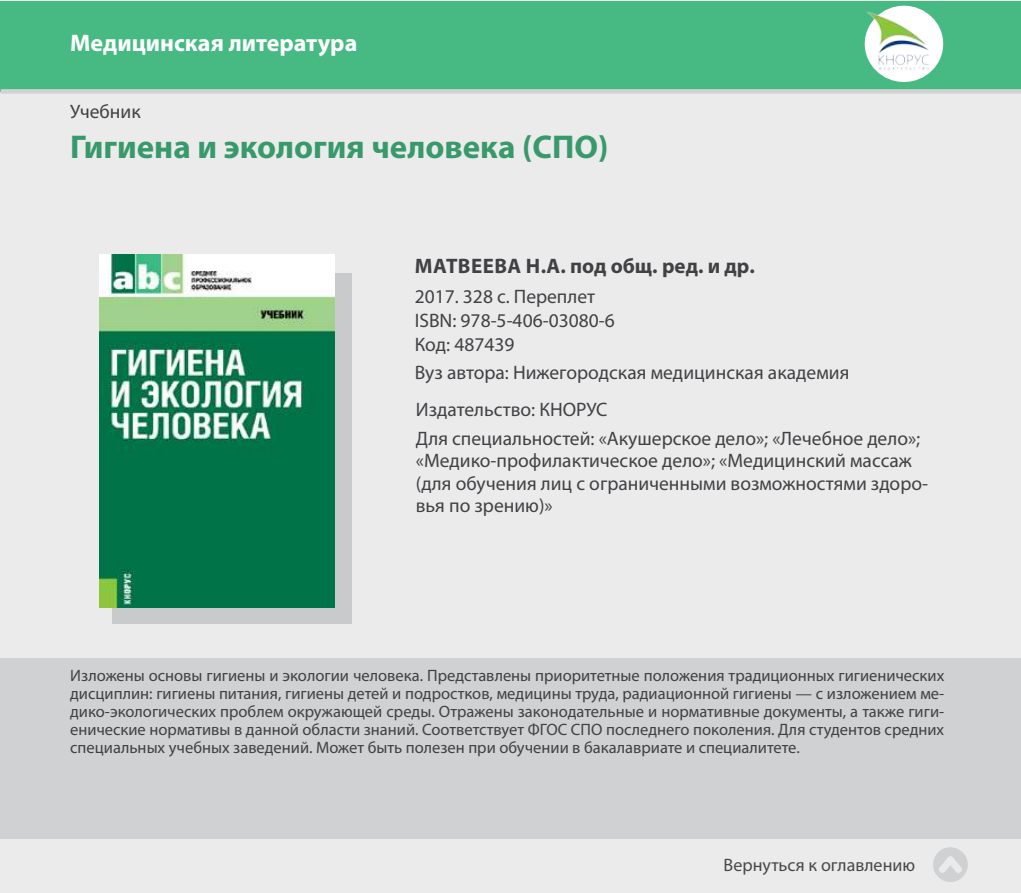
<style>
.page{position:relative;width:1021px;height:893px;background:#fff}
.page>*{position:absolute;margin:0;border:0;box-sizing:border-box;transform-origin:0 0}
.t1{font:700 33px "Myriad Pro";color:#38996b}
.t2{font:700 24px "Myriad Pro";color:#fff}
.t3{font:700 21px "Myriad Pro";letter-spacing:.02em;color:#414042}
.t4{font:19.5px/22.5px "Myriad Pro";color:#414042}
.t5{font:18px "Myriad Pro";color:#48484a}
.t6{font:16.5px/18px "Myriad Pro";color:#414042;text-align:justify}
</style>
<div class="page">
<div style="left:0;top:0;width:1020px;height:893px;background:#ebebec"></div>
<div style="left:112px;top:273px;width:240px;height:350px;background:#c9cacc"></div>
<img style="left:100px;top:254px;width:235px;height:353px">
<div style="left:1px;top:1px;width:1019px;height:90px;background:#47ba83"></div>
<div style="left:0;top:658px;width:1020px;height:181px;background:#cfd1d2"></div>
<div style="left:1px;top:89px;width:1019px;height:5px;background:#d1d3d4"></div>
<div style="left:933px;top:847px;width:34px;height:35px;background:#cfd1d2;border-radius:50%"></div>
<svg style="left:939px;top:856px;width:23px;height:17px"></svg>
<div style="left:864px;top:6px;width:79px;height:76px;background:#fff;border-radius:50%"></div>
<img style="left:865px;top:9px;width:67px;height:65px">
<h2 class="t2" style="left:70px;top:27px;width:289px">Медицинская литература</h2>
<p class="t4" style="left:70px;top:99px;width:72px">Учебник</p>
<h1 class="t1" style="left:70px;top:126px;width:540px">Гигиена и экология человека (СПО)</h1>
<p class="t3" style="left:415px;top:252px;width:341px">Матвеева Н .А. под общ. ред. и др.</p>
<p class="t4" style="left:415px;top:284px;width:201px;line-height:24px">2017. 328 c. Переплет<br>ISBN: 978-5-406-03080-6<br>Код: 487439</p>
<p class="t4" style="left:415px;top:361px;width:436px">Вуз автора: Нижегородская медицинская академия</p>
<p class="t4" style="left:416px;top:395px;width:506px;line-height:29px">Издательство: КНОРУС<br>Для специальностей: «Акушерское дело»; «Лечебное дело»;</p>
<p class="t4" style="left:416px;top:449px;width:514px">«Медико-профилактическое дело»; «Медицинский массаж (для обучения лиц с ограниченными возможностями здоро&shy;вья по зрению)»</p>
<p class="t6" style="left:70px;top:666px;width:875px">Изложены основы гигиены и экологии человека. Представлены приоритетные положения традиционных гигиенических дисциплин: гигиены питания, гигиены детей и подростков, медицины труда, радиационной гигиены — с изложением ме&shy;дико-экологических проблем окружающей среды. Отражены законодательные и нормативные документы, а также гиги&shy;енические нормативы в данной области знаний. Соответствует ФГОС СПО последнего поколения. Для студентов средних специальных учебных заведений. Может быть полезен при обучении в бакалавриате и специалитете.</p>
<p class="t5" style="left:723px;top:853px;width:193px">Вернуться к оглавлению</p>
</div>
